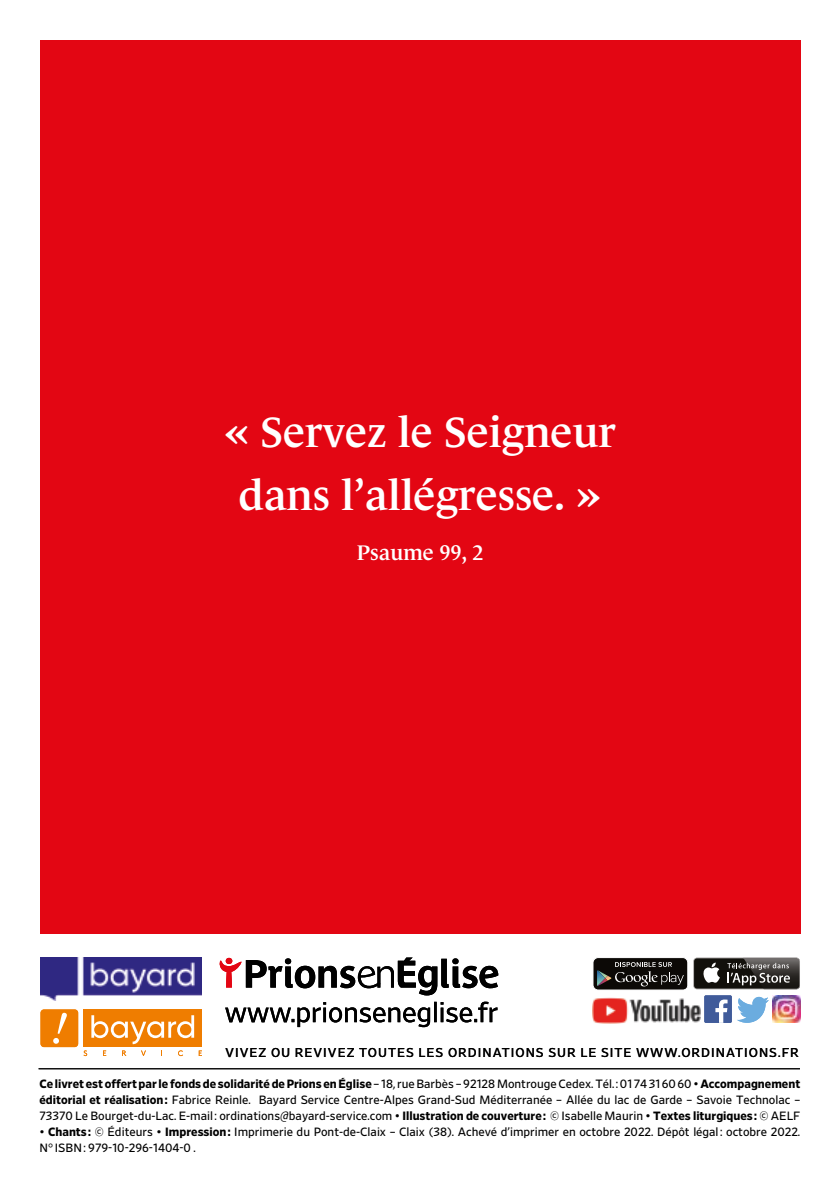
<style>
.page{position:relative;width:840px;height:1191px;background:#fff}
.page>*{position:absolute;margin:0;border:0;box-sizing:border-box;transform-origin:0 0}
.t1{font:600 43px/62.8px "Le Monde Journal Std";color:#fff;text-align:center}
.t2{font:600 21.6px "Le Monde Journal Std";color:#fff}
.t3{font:12.8px "Retina";letter-spacing:.08em;color:#000}
.t4{font:12px/16px "Retina";color:#000;text-align:justify}
.s1{font-weight:700}
</style>
<div class="page">
<img style="left:772px;top:995px;width:27px;height:27px">
<img style="left:592px;top:997px;width:108px;height:26px">
<img style="left:41px;top:957px;width:161px;height:44px">
<div style="left:40px;top:40px;width:759px;height:893px;background:#e30613"></div>
<hr style="left:39px;top:1068px;width:760px;height:1px;background:#000">
<svg style="left:737px;top:997px;width:31px;height:25px"></svg>
<div style="left:704px;top:995px;width:27px;height:27px;background:#405b9a;border-radius:2px"></div>
<svg style="left:715px;top:999px;width:12px;height:23px"></svg>
<svg style="left:693px;top:957px;width:106px;height:32px"></svg>
<svg style="left:693px;top:958px;width:105px;height:30px"></svg>
<svg style="left:702px;top:962px;width:17px;height:20px"></svg>
<svg style="left:727px;top:962px;width:62px;height:23px"></svg>
<div style="left:592px;top:957px;width:95px;height:33px;background:#0c0906;border-radius:5px"></div>
<div style="left:592px;top:957px;width:95px;height:33px;border:1px solid #fff;border-radius:5px"></div>
<svg style="left:597px;top:962px;width:86px;height:24px"></svg>
<div style="left:40px;top:1009px;width:38px;height:38px;background:#ef7d00;border-radius:3px"></div>
<svg style="left:83px;top:1050px;width:4px;height:6px"></svg>
<svg style="left:103px;top:1050px;width:3px;height:6px"></svg>
<svg style="left:122px;top:1050px;width:4px;height:6px"></svg>
<svg style="left:141px;top:1050px;width:5px;height:6px"></svg>
<svg style="left:178px;top:1050px;width:5px;height:6px"></svg>
<svg style="left:199px;top:1050px;width:3px;height:6px"></svg>
<div style="left:83px;top:1009px;width:119px;height:38px;background:#ef7d00"></div>
<svg style="left:91px;top:1015px;width:103px;height:29px"></svg>
<svg style="left:53px;top:1012px;width:14px;height:32px"></svg>
<svg style="left:219px;top:957px;width:279px;height:38px"></svg>
<svg style="left:225px;top:1001px;width:272px;height:26px"></svg>
<h1 class="t1" style="left:224px;top:400px;width:393px">« Servez le Seigneur dans l’allégresse. »</h1>
<h2 class="t2" style="left:356px;top:541px;width:128px">Psaume 99, 2</h2>
<p class="t3" style="left:225px;top:1044px;width:574px">VIVEZ OU REVIVEZ TOUTES LES ORDINATIONS SUR LE SITE WWW.ORDINATIONS.FR</p>
<p class="t4" style="left:39px;top:1075px;width:762px"><span class="s1">Ce livret est offert par le fonds de solidarité de Prions en Église</span> – 18, rue Barbès – 92128 Montrouge Cedex. Tél. : 01 74 31 60 60 • <span class="s1">Accompagnement éditorial et réalisation :</span> Fabrice Reinle. Bayard Service Centre-Alpes Grand-Sud Méditerranée – Allée du lac de Garde – Savoie Technolac – 73370 Le Bourget-du-Lac. E-mail : ordinations@bayard-service.com • <span class="s1">Illustration de couverture :</span> © Isabelle Maurin • <span class="s1">Textes liturgiques :</span> © AELF</p>
<p class="t4" style="left:39px;top:1123px;width:761px">• <span class="s1">Chants :</span> © Éditeurs • <span class="s1">Impression :</span> Imprimerie du Pont-de-Claix – Claix (38). Achevé d’imprimer en octobre 2022. Dépôt légal : octobre 2022.<br>N° ISBN : 979-10-296-1404-0 .</p>
</div>
